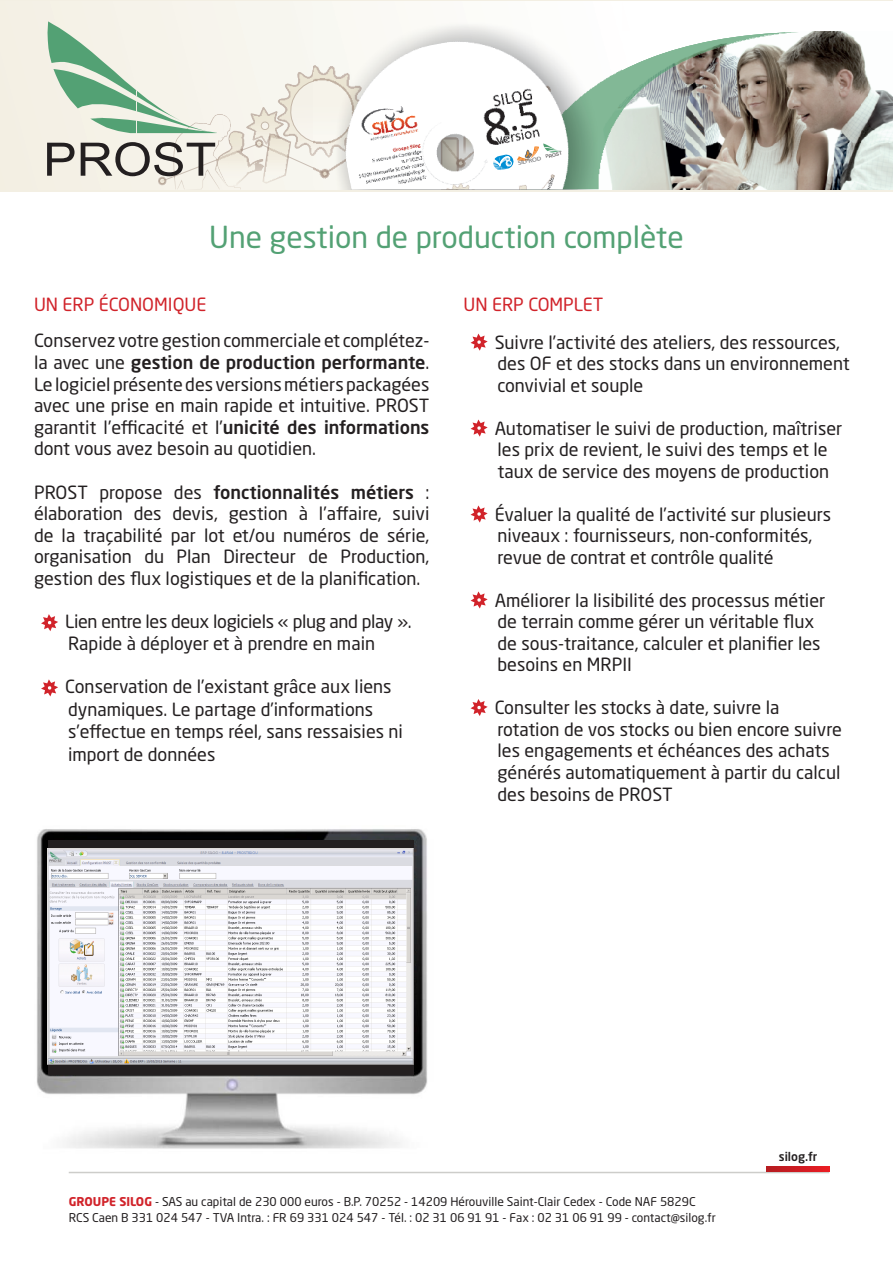
<style>
.page{position:relative;width:893px;height:1263px;background:#fff}
.page>*{position:absolute;margin:0;border:0;box-sizing:border-box;transform-origin:0 0}
.t1{font:46.05px "Arial";color:#231f20;scale:1.09 1}
.t2{font:30px "Neo Sans Std";color:#53a174}
.t3{font:18px/21.6px "Neo Sans Std";color:#231f20}
.t4{font:18px/22.5px "Neo Sans Std";letter-spacing:-.02em;color:#231f20}
.t5{font:18px "Neo Sans Std";color:#d1232a}
.t6{font:12px/16.2px "Neo Sans Std";color:#231f20}
.t7{font:500 12px "Neo Sans Std";color:#231f20}
.t8{font:6.15px "Calibri";color:#6c6d70;scale:1.24 1}
.t9{font:4.5px "Arial";color:#231f20;scale:1.09 1}
.s1{font-weight:500}
.s2{font-weight:700;color:#d1232a}
</style>
<div class="page">
<hr style="left:69px;top:1172px;width:760px;height:1px;background:#cdcdca">
<svg style="left:767px;top:1167px;width:62px;height:5px"></svg>
<svg style="left:41px;top:614px;width:17px;height:17px"></svg>
<svg style="left:41px;top:679px;width:17px;height:17px"></svg>
<svg style="left:0;top:0;width:892px;height:191px;fill:#f3efe3"></svg>
<svg style="left:0;top:2px;width:892px;height:187px"></svg>
<img style="left:800px;top:32px;width:92px;height:157px">
<img style="left:314px;top:2px;width:308px;height:19px">
<svg style="left:48px;top:21px;width:752px;height:168px"></svg>
<svg style="left:471px;top:334px;width:17px;height:17px"></svg>
<svg style="left:471px;top:420px;width:17px;height:17px"></svg>
<svg style="left:471px;top:505px;width:17px;height:17px"></svg>
<svg style="left:471px;top:591px;width:17px;height:17px"></svg>
<svg style="left:471px;top:699px;width:17px;height:17px"></svg>
<img style="left:37px;top:829px;width:391px;height:320px">
<div style="left:48px;top:840px;width:366px;height:234px;background:#231f20"></div>
<img style="left:48px;top:849px;width:366px;height:216px">
<hr style="left:892px;top:0;width:1px;height:191px;background:#f3efe3">
<h1 class="t1" style="left:43px;top:129px;width:160px">PROST</h1>
<p class="t9" style="left:545px;top:154px;width:17px;rotate:-12deg">PROST</p>
<p class="t8" style="left:517px;top:159px;width:21px;rotate:-12deg">SILPROD</p>
<h2 class="t2" style="left:209px;top:219px;width:476px">Une gestion de production complète</h2>
<p class="t5" style="left:34px;top:294px;width:87px">Un ERP écono</p>
<p class="t5" style="left:154px;top:294px;width:42px">mique</p>
<p class="t3" style="left:34px;top:330px;width:397px;text-align:justify">Conservez votre gestion commerciale et complétez&shy;la avec une <span class="s1">gestion de production performante</span>.<br>Le logiciel présente des versions métiers packagées avec une prise en main rapide et intuitive. PROST garantit l’efficacité et l’<span class="s1">unicité des informations </span>dont vous avez besoin au quotidien.</p>
<p class="t3" style="left:34px;top:481px;width:397px;text-align:justify">PROST propose des <span class="s1">fonctionnalités métiers</span> : élaboration des devis, gestion à l’affaire, suivi de la traçabilité par lot et/ou numéros de série, organisation du Plan Directeur de Production, gestion des flux logistiques et de la planification.</p>
<p class="t4" style="left:65px;top:610px;width:348px">Lien entre les deux logiciels « plug and play ».<br>Rapide à déployer et à prendre en main</p>
<p class="t3" style="left:65px;top:675px;width:339px;line-height:22.5px">Conservation de l’existant grâce aux liens dynamiques. Le partage d’informations s’effectue en temps réel, sans ressaisies ni import de données</p>
<p class="t5" style="left:463px;top:294px;width:111px">Un ERP complet</p>
<p class="t3" style="left:495px;top:331px;width:356px">Suivre l’activité des ateliers, des ressources, des OF et des stocks dans un environnement convivial et souple</p>
<p class="t3" style="left:495px;top:417px;width:349px">Automatiser le suivi de production, maîtriser les prix de revient, le suivi des temps et le taux de service des moyens de production</p>
<p class="t3" style="left:495px;top:503px;width:338px">évaluer la qualité de l’activité sur plusieurs niveaux : fournisseurs, non-conformités, revue de contrat et contrôle qualité</p>
<p class="t3" style="left:495px;top:589px;width:332px">Améliorer la lisibilité des processus métier de terrain comme gérer un véritable flux de sous-traitance, calculer et planifier les besoins en MRPII</p>
<p class="t3" style="left:495px;top:696px;width:349px">Consulter les stocks à date, suivre la rotation de vos stocks ou bien encore suivre les engagements et échéances des achats générés automatiquement à partir du calcul des besoins de PROST</p>
<p class="t7" style="left:779px;top:1149px;width:40px">silog.fr</p>
<p class="t6" style="left:69px;top:1193px;width:648px"><span class="s2">GROUPE SILOG</span> - SAS au capital de 230 000 euros - B.P. 70252 - 14209 Hérouville Saint-Clair Cedex - Code NAF 5829C<br>RCS Caen B 331 024 547 - TVA Intra. : FR 69 331 024 547 - Tél. : 02 31 06 91 91 - Fax : 02 31 06 91 99 - contact@silog.fr</p>
</div>
